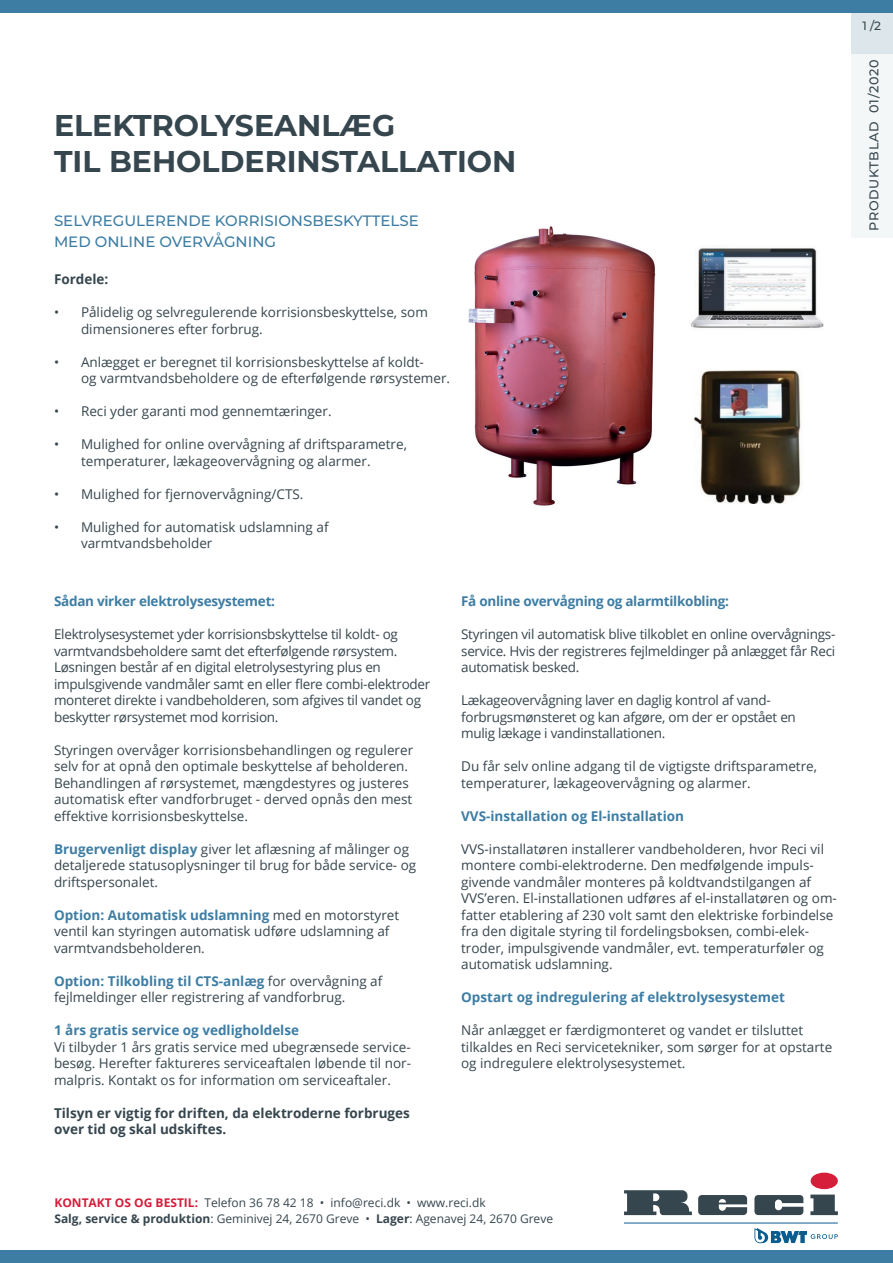
<style>
.page{position:relative;width:893px;height:1263px;background:#fff}
.page>*{position:absolute;margin:0;border:0;box-sizing:border-box;transform-origin:0 0}
.t1{font:700 30px/36px "Montserrat";color:#36464e}
.t2{font:500 15px/21px "Montserrat";color:#3d7da4}
.t3{font:13.5px/16.5px "Open Sans";color:#36464e}
.t4{font:13.5px/16.5px "Open Sans";letter-spacing:-.02em;color:#36464e}
.t5{font:700 13.5px "Open Sans";color:#3d7da4}
.t6{font:700 13.5px/16.5px "Open Sans";color:#36464e}
.t7{font:700 13.5px "Open Sans";letter-spacing:-.02em;color:#3d7da4}
.t8{font:500 12.75px "Montserrat";letter-spacing:.05em;color:#36464e}
.t9{font:12px/16.5px "Open Sans";color:#36464e}
.t10{font:500 12px "Montserrat";color:#36464e}
.s1{font-weight:700;color:#3d7da4}
.s2{font-weight:700;color:#d51e3b}
.s3{font-weight:700}
</style>
<div class="page">
<div style="left:852px;top:54px;width:41px;height:183px;background:#f4f7f8"></div>
<div style="left:852px;top:13px;width:41px;height:41px;background:#dce6eb"></div>
<div style="left:0;top:0;width:893px;height:13px;background:#3d7da4"></div>
<div style="left:0;top:1250px;width:893px;height:13px;background:#3d7da4"></div>
<svg style="left:698px;top:1195px;width:49px;height:20px"></svg>
<svg style="left:754px;top:1195px;width:49px;height:20px"></svg>
<svg style="left:810px;top:1172px;width:28px;height:43px"></svg>
<svg style="left:624px;top:1190px;width:68px;height:25px;background:#56636a"></svg>
<svg style="left:754px;top:1228px;width:84px;height:15px"></svg>
<hr style="left:624px;top:1222px;width:214px;height:1px;background:#085c8f">
<img style="left:468px;top:226px;width:188px;height:280px">
<img style="left:690px;top:248px;width:133px;height:255px">
<h1 class="t1" style="left:54px;top:106px;width:464px">ELEKTROLYSEANLÆG<br>TIL BEHOLDERINSTALLATION</h1>
<p class="t2" style="left:54px;top:210px;width:366px">SELVREGULERENDE KORRISIONSBESKYTTELSE<br>MED ONLINE OVERVÅGNING</p>
<p class="t6" style="left:54px;top:271px;width:56px">Fordele:</p>
<p class="t3" style="left:81px;top:304px;width:348px;text-indent:-27px">• Pålidelig og selvregulerende korrisionsbeskyttelse, som dimensioneres efter forbrug.</p>
<p class="t3" style="left:81px;top:353px;width:371px;text-indent:-27px">• Anlægget er beregnet til korrisionsbeskyttelse af koldt-<br>og varmtvandsbeholdere og de efterfølgende rørsystemer.</p>
<p class="t3" style="left:54px;top:403px;width:279px">• Reci yder garanti mod gennemtæringer.</p>
<p class="t3" style="left:81px;top:436px;width:327px;text-indent:-27px">• Mulighed for online overvågning af driftsparametre, temperaturer, lækageovervågning og alarmer.</p>
<p class="t3" style="left:54px;top:485px;width:251px">• Mulighed for fjernovervågning/CTS.</p>
<p class="t3" style="left:81px;top:518px;width:249px;text-indent:-27px">• Mulighed for automatisk udslamning af varmtvandsbeholder</p>
<p class="t7" style="left:54px;top:592px;width:223px">Sådan virker elektrolysesystemet:</p>
<p class="t4" style="left:54px;top:626px;width:378px">Elektrolysesystemet yder korrisionsbskyttelse til koldt- og varmtvandsbeholdere samt det efterfølgende rørsystem.<br>Løsningen består af en digital eletrolysestyring plus en impulsgivende vandmåler samt en eller flere combi-elektroder monteret direkte i vandbeholderen, som afgives til vandet og beskytter rørsystemet mod korrision.</p>
<p class="t3" style="left:54px;top:741px;width:361px">Styringen overvåger korrisionsbehandlingen og regulerer selv for at opnå den optimale beskyttelse af beholderen.<br>Behandlingen af rørsystemet, mængdestyres og justeres automatisk efter vandforbruget - derved opnås den mest effektive korrisionsbeskyttelse.</p>
<p class="t3" style="left:54px;top:840px;width:364px"><span class="s1">Brugervenligt display</span> giver let aflæsning af målinger og detaljerede statusoplysninger til brug for både service- og driftspersonalet.</p>
<p class="t3" style="left:54px;top:906px;width:347px"><span class="s1">Option: Automatisk udslamning</span> med en motorstyret ventil kan styringen automatisk udføre udslamning af varmtvandsbeholderen.</p>
<p class="t3" style="left:54px;top:972px;width:330px"><span class="s1">Option: Tilkobling til CTS-anlæg</span> for overvågning af fejlmeldinger eller registrering af vandforbrug.</p>
<p class="t5" style="left:54px;top:1021px;width:247px">1 års gratis service og vedligholdelse</p>
<p class="t3" style="left:54px;top:1038px;width:359px;text-align:justify">Vi tilbyder 1 års gratis service med ubegrænsede service&shy;besøg. Herefter faktureres serviceaftalen løbende til nor&shy;malpris. Kontakt os for information om serviceaftaler.</p>
<p class="t6" style="left:54px;top:1104px;width:357px">Tilsyn er vigtig for driften, da elektroderne forbruges over tid og skal udskiftes.</p>
<p class="t7" style="left:461px;top:592px;width:269px">Få online overvågning og alarmtilkobling:</p>
<p class="t3" style="left:461px;top:626px;width:376px;text-align:justify">Styringen vil automatisk blive tilkoblet en online overvågnings&shy;service. Hvis der registreres fejlmeldinger på anlægget får Reci automatisk besked.</p>
<p class="t4" style="left:461px;top:692px;width:336px">Lækageovervågning laver en daglig kontrol af vand&shy;forbrugsmønsteret og kan afgøre, om der er opstået en mulig lækage i vandinstallationen.</p>
<p class="t3" style="left:461px;top:758px;width:357px">Du får selv online adgang til de vigtigste driftsparametre, temperaturer, lækageovervågning og alarmer.</p>
<p class="t5" style="left:461px;top:806px;width:224px">VVS-installation og El-installation</p>
<p class="t3" style="left:461px;top:840px;width:377px">VVS-installatøren installerer vandbeholderen, hvor Reci vil montere combi-elektroderne. Den medfølgende impuls&shy;givende vandmåler monteres på koldtvandstilgangen af VVS’eren. El-installationen udføres af el-installatøren og om&shy;fatter etablering af 230 volt samt den elektriske forbindelse fra den digitale styring til fordelingsboksen, combi-elek&shy;troder, impulsgivende vandmåler, evt. temperaturføler og automatisk udslamning.</p>
<p class="t5" style="left:461px;top:988px;width:325px">Opstart og indregulering af elektrolysesystemet</p>
<p class="t3" style="left:461px;top:1022px;width:373px">Når anlægget er færdigmonteret og vandet er tilsluttet tilkaldes en Reci servicetekniker, som sørger for at opstarte og indregulere elektrolysesystemet.</p>
<p class="t9" style="left:54px;top:1194px;width:500px"><span class="s2">KONTAKT OS OG BESTIL:</span> Telefon 36 78 42 18 • info@reci.dk • www.reci.dk<br><span class="s3">Salg, service &amp; produktion</span>: Geminivej 24, 2670 Greve • <span class="s3">Lager</span>: Agenavej 24, 2670 Greve</p>
<p class="t10" style="left:862px;top:17px;width:20px">1 /2</p>
<p class="t8" style="left:865px;top:231px;width:173px;rotate:-90deg">PRODUKTBLAD 01/2020</p>
</div>
